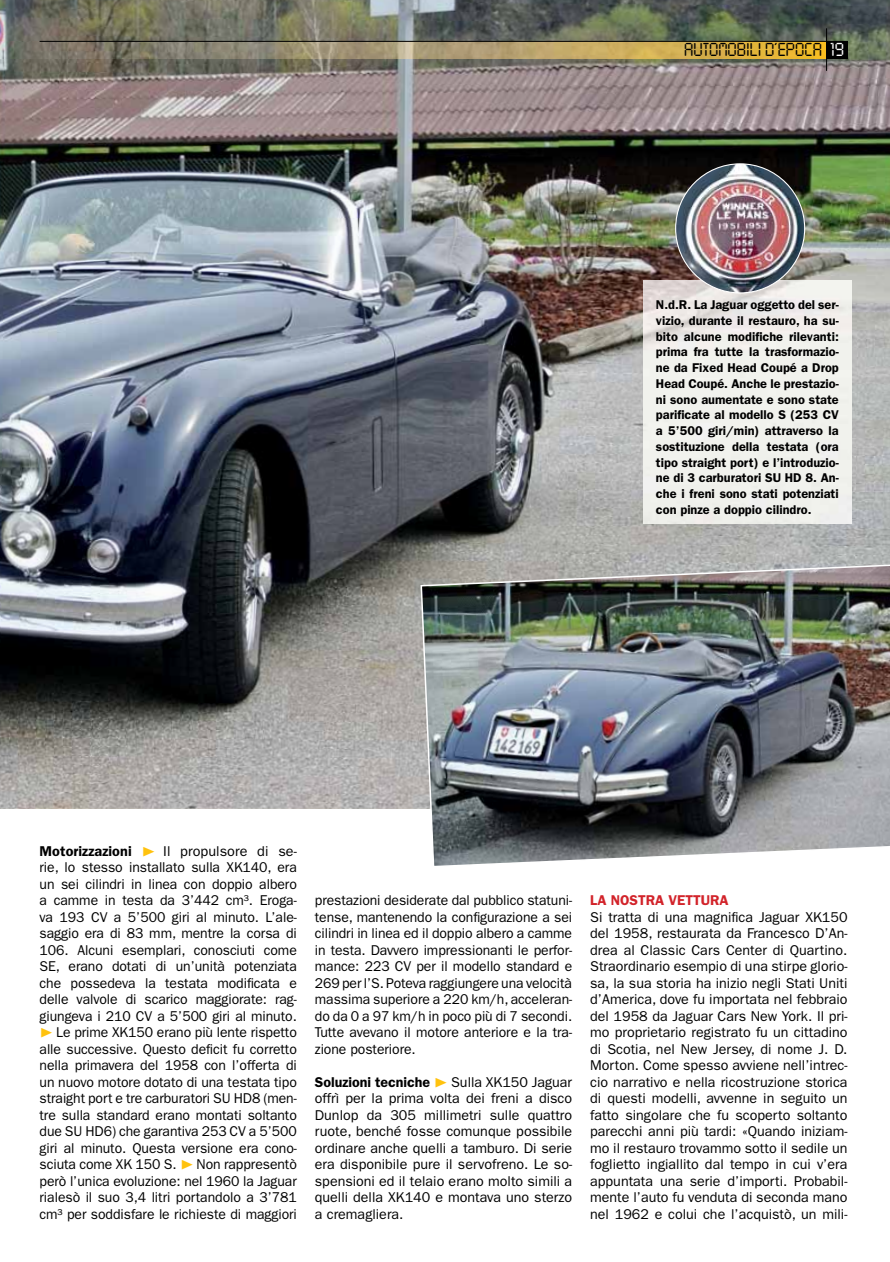
<style>
.page{position:relative;width:890px;height:1262px;background:#fff}
.page>*{position:absolute;margin:0;border:0;box-sizing:border-box;transform-origin:0 0}
.t1{font:16.5px "Digital ICG";color:#000}
.t2{font:14.25px/16.5px "Franklin Gothic";letter-spacing:-.005em;color:#000;text-align:justify}
.t3{font:600 14.25px "Franklin Gothic";color:#d2232a}
.t4{font:600 12.75px/15.8px "Franklin Gothic";color:#000;text-align:justify}
.s1{color:#fff}
.s2{font-weight:600}
.s3{font-family:"Zeal";color:#ffc20e}
</style>
<div class="page">
<img style="left:0;top:0;width:890px;height:809px">
<img style="left:0;top:41px;width:826px;height:17px">
<hr style="left:40px;top:41px;width:807px;height:1px;background:#000">
<hr style="left:826px;top:28px;width:1px;height:43px;background:#000">
<div style="left:826px;top:41px;width:21px;height:17px;background:#000"></div>
<img style="left:420px;top:563px;width:470px;height:303px">
<img style="left:643px;top:281px;width:208px;height:242px">
<img style="left:676px;top:164px;width:129px;height:129px;border-radius:65px">
<p class="t1" style="left:684px;top:39px;width:161px">AUTOMOBILI D’EPOCA <span class="s1">19</span></p>
<p class="t4" style="left:656px;top:297px;width:184px">N.d.R. La Jaguar oggetto del ser&shy;vizio, durante il restauro, ha su&shy;bito alcune modifiche rilevanti: prima fra tutte la trasformazio&shy;ne da Fixed Head Coupé a Drop Head Coupé. Anche le prestazio&shy;ni sono aumentate e sono state parificate al modello S (253 CV a 5’500 giri/min) attraverso la sostituzione della testata (ora tipo straight port) e l’introduzio&shy;ne di 3 carburatori SU HD 8. An&shy;che i freni sono stati potenziati con pinze a doppio cilindro.</p>
<p class="t2" style="left:40px;top:842px;width:259px"><span class="s2">Motorizzazioni</span> <span class="s3">®</span> Il propulsore di se&shy;rie, lo stesso installato sulla XK140, era un sei cilindri in linea con doppio albero a camme in testa da 3’442 cm³. Eroga&shy;va 193 CV a 5’500 giri al minuto. L’ale&shy;saggio era di 83 mm, mentre la corsa di 106. Alcuni esemplari, conosciuti come SE, erano dotati di un’unità potenziata che possedeva la testata modificata e delle valvole di scarico maggiorate: rag&shy;giungeva i 210 CV a 5’500 giri al minuto. <span class="s3">®</span> Le prime XK150 erano più lente rispetto alle successive. Questo deficit fu corretto nella primavera del 1958 con l’offerta di un nuovo motore dotato di una testata tipo straight port e tre carburatori SU HD8 (men&shy;tre sulla standard erano montati soltanto due SU HD6) che garantiva 253 CV a 5’500 giri al minuto. Questa versione era cono&shy;sciuta come XK 150 S. <span class="s3">®</span> Non rappresentò però l’unica evoluzione: nel 1960 la Jaguar rialesò il suo 3,4 litri portandolo a 3’781 cm³ per soddisfare le richieste di maggiori</p>
<p class="t2" style="left:315px;top:892px;width:259px">prestazioni desiderate dal pubblico statuni&shy;tense, mantenendo la configurazione a sei cilindri in linea ed il doppio albero a camme in testa. Davvero impressionanti le perfor&shy;mance: 223 CV per il modello standard e 269 per l’S. Poteva raggiungere una velocità massima superiore a 220 km/h, acceleran&shy;do da 0 a 97 km/h in poco più di 7 secondi.<br>Tutte avevano il motore anteriore e la tra&shy;zione posteriore.</p>
<p class="t2" style="left:315px;top:1073px;width:259px"><span class="s2">Soluzioni tecniche</span> <span class="s3">®</span> Sulla XK150 Jaguar offrì per la prima volta dei freni a disco Dunlop da 305 millimetri sulle quattro ruote, benché fosse comunque possibile ordinare anche quelli a tamburo. Di serie era disponibile pure il servofreno. Le so&shy;spensioni ed il telaio erano molto simili a quelli della XK140 e montava uno sterzo a cremagliera.</p>
<p class="t3" style="left:590px;top:891px;width:140px">LA NOSTRA VETTURA</p>
<p class="t2" style="left:590px;top:908px;width:259px">Si tratta di una magnifica Jaguar XK150 del 1958, restaurata da Francesco D’An&shy;drea al Classic Cars Center di Quartino.<br>Straordinario esempio di una stirpe glorio&shy;sa, la sua storia ha inizio negli Stati Uniti d’America, dove fu importata nel febbraio del 1958 da Jaguar Cars New York. Il pri&shy;mo proprietario registrato fu un cittadino di Scotia, nel New Jersey, di nome J. D.<br>Morton. Come spesso avviene nell’intrec&shy;cio narrativo e nella ricostruzione storica di questi modelli, avvenne in seguito un fatto singolare che fu scoperto soltanto parecchi anni più tardi: «Quando iniziam&shy;mo il restauro trovammo sotto il sedile un foglietto ingiallito dal tempo in cui v’era appuntata una serie d’importi. Probabil&shy;mente l’auto fu venduta di seconda mano nel 1962 e colui che l’acquistò, un mili-</p>
</div>
